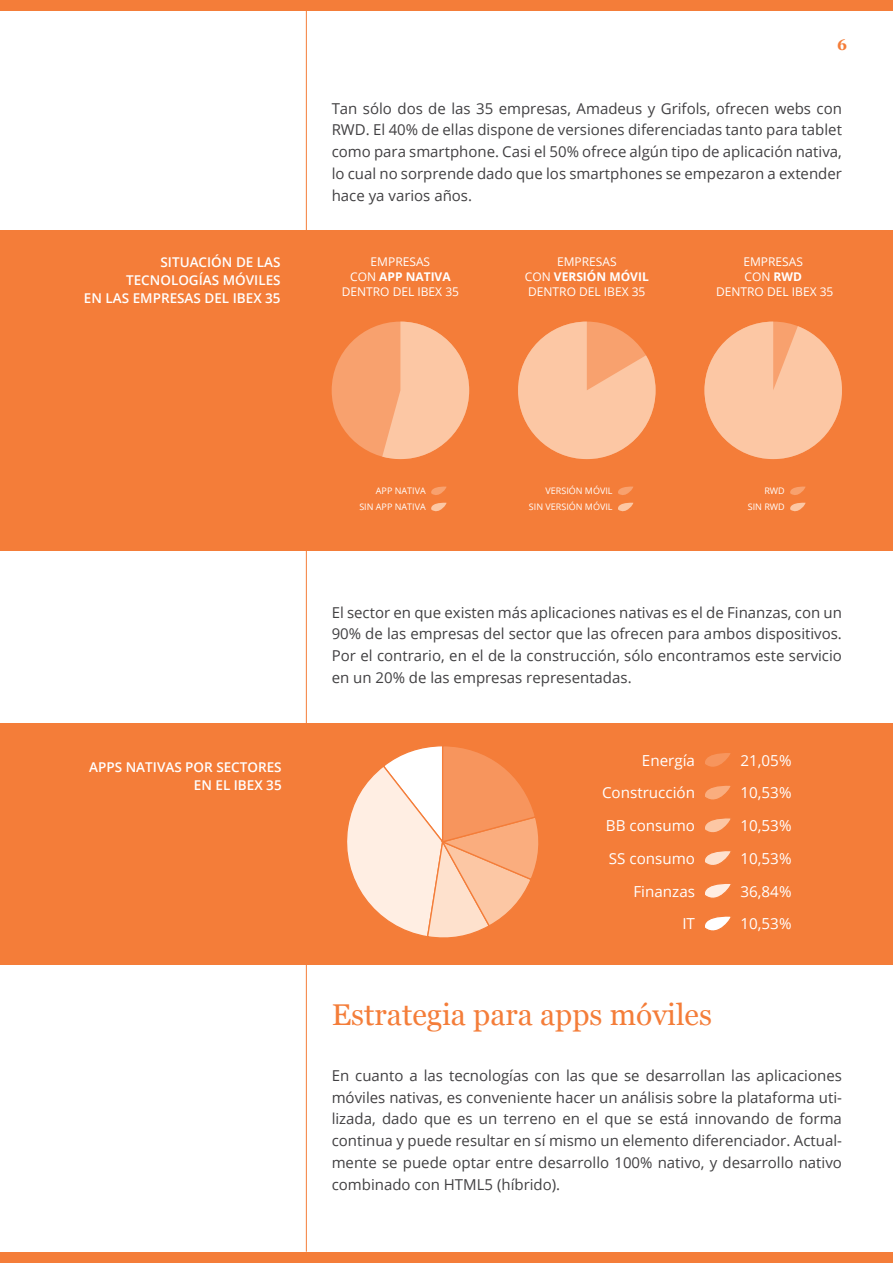
<style>
.page{position:relative;width:893px;height:1263px;background:#fff}
.page>*{position:absolute;margin:0;border:0;box-sizing:border-box;transform-origin:0 0}
.t1{font:30px "Georgia";color:#f47d39}
.t2{font:700 15.45px "Georgia";color:#f47d39}
.t3{font:15.15px "Open Sans";color:#fff}
.t4{font:15px/21.8px "Open Sans";color:#414042;text-align:justify}
.t5{font:600 13.5px/18px "Open Sans";color:#fff;text-align:right}
.t6{font:12px/15px "Open Sans";color:#fff;text-align:center}
.t7{font:9px "Open Sans";color:#fff}
.s1{font-weight:700}
</style>
<div class="page">
<div style="left:0;top:0;width:893px;height:11px;background:#f47d39"></div>
<div style="left:0;top:1252px;width:893px;height:10px;background:#f47d39"></div>
<hr style="left:306px;top:5px;width:1px;height:1246px;background:#f47d39">
<div style="left:0;top:723px;width:893px;height:241px;background:#f47d39"></div>
<svg style="left:705px;top:753px;width:26px;height:14px"></svg>
<svg style="left:705px;top:818px;width:26px;height:15px"></svg>
<svg style="left:705px;top:884px;width:26px;height:14px"></svg>
<svg style="left:705px;top:785px;width:26px;height:15px"></svg>
<svg style="left:705px;top:851px;width:26px;height:14px"></svg>
<svg style="left:705px;top:916px;width:26px;height:15px"></svg>
<svg style="left:347px;top:746px;width:192px;height:192px"></svg>
<div style="left:0;top:230px;width:893px;height:320px;background:#f47d39"></div>
<div style="left:332px;top:322px;width:137px;height:137px;background:#f8a16e;border-radius:50%"></div>
<svg style="left:382px;top:322px;width:87px;height:137px"></svg>
<svg style="left:518px;top:322px;width:138px;height:137px"></svg>
<svg style="left:704px;top:322px;width:138px;height:137px"></svg>
<svg style="left:431px;top:486px;width:16px;height:26px"></svg>
<svg style="left:618px;top:486px;width:16px;height:26px"></svg>
<svg style="left:790px;top:486px;width:16px;height:26px"></svg>
<p class="t2" style="left:837px;top:33px;width:12px">6</p>
<p class="t4" style="left:332px;top:97px;width:512px">Tan sólo dos de las 35 empresas, Amadeus y Grifols, ofrecen webs con RWD. El 40% de ellas dispone de versiones diferenciadas tanto para tablet como para smartphone. Casi el 50% ofrece algún tipo de aplicación nativa, lo cual no sorprende dado que los smartphones se empezaron a extender hace ya varios años.</p>
<p class="t5" style="left:84px;top:252px;width:198px">SITUACIÓN DE LAS<br>TECNOLOGÍAS MÓVILES<br>EN LAS EMPRESAS DEL IBEX 35</p>
<p class="t6" style="left:342px;top:253px;width:119px">EMPRESAS<br>CON <span class="s1">APP NATIVA<br></span>DENTRO DEL IBEX 35</p>
<p class="t6" style="left:525px;top:253px;width:125px">EMPRESAS<br>CON <span class="s1">VERSIÓN MÓVIL<br></span>DENTRO DEL IBEX 35</p>
<p class="t6" style="left:716px;top:253px;width:119px">EMPRESAS<br>CON <span class="s1">RWD<br></span>DENTRO DEL IBEX 35</p>
<p class="t7" style="left:376px;top:485px;width:51px">APP NATIVA</p>
<p class="t7" style="left:545px;top:485px;width:69px">VERSIÓN MÓVIL</p>
<p class="t7" style="left:764px;top:485px;width:22px">RWD</p>
<p class="t7" style="left:359px;top:501px;width:68px">SIN APP NATIVA</p>
<p class="t7" style="left:529px;top:501px;width:85px">SIN VERSIÓN MÓVIL</p>
<p class="t7" style="left:748px;top:501px;width:39px">SIN RWD</p>
<p class="t5" style="left:89px;top:757px;width:194px">APPS NATIVAS POR SECTORES<br>EN EL IBEX 35</p>
<p class="t4" style="left:332px;top:601px;width:512px">El sector en que existen más aplicaciones nativas es el de Finanzas, con un 90% de las empresas del sector que las ofrecen para ambos dispositivos.<br>Por el contrario, en el de la construcción, sólo encontramos este servicio en un 20% de las empresas representadas.</p>
<p class="t3" style="left:642px;top:750px;width:55px">Energía</p>
<p class="t3" style="left:740px;top:750px;width:52px">21,05%</p>
<p class="t3" style="left:602px;top:782px;width:94px">Construcción</p>
<p class="t3" style="left:740px;top:782px;width:52px">10,53%</p>
<p class="t3" style="left:606px;top:815px;width:91px">BB consumo</p>
<p class="t3" style="left:740px;top:815px;width:52px">10,53%</p>
<p class="t3" style="left:609px;top:848px;width:88px">SS consumo</p>
<p class="t3" style="left:740px;top:848px;width:52px">10,53%</p>
<p class="t3" style="left:633px;top:881px;width:63px">Finanzas</p>
<p class="t3" style="left:740px;top:881px;width:52px">36,84%</p>
<p class="t3" style="left:682px;top:913px;width:14px">IT</p>
<p class="t3" style="left:740px;top:913px;width:52px">10,53%</p>
<h1 class="t1" style="left:332px;top:993px;width:382px">Estrategia para apps móviles</h1>
<p class="t4" style="left:332px;top:1064px;width:512px">En cuanto a las tecnologías con las que se desarrollan las aplicaciones móviles nativas, es conveniente hacer un análisis sobre la plataforma uti&shy;lizada, dado que es un terreno en el que se está innovando de forma continua y puede resultar en sí mismo un elemento diferenciador. Actual&shy;mente se puede optar entre desarrollo 100% nativo, y desarrollo nativo combinado con HTML5 (híbrido).</p>
</div>
